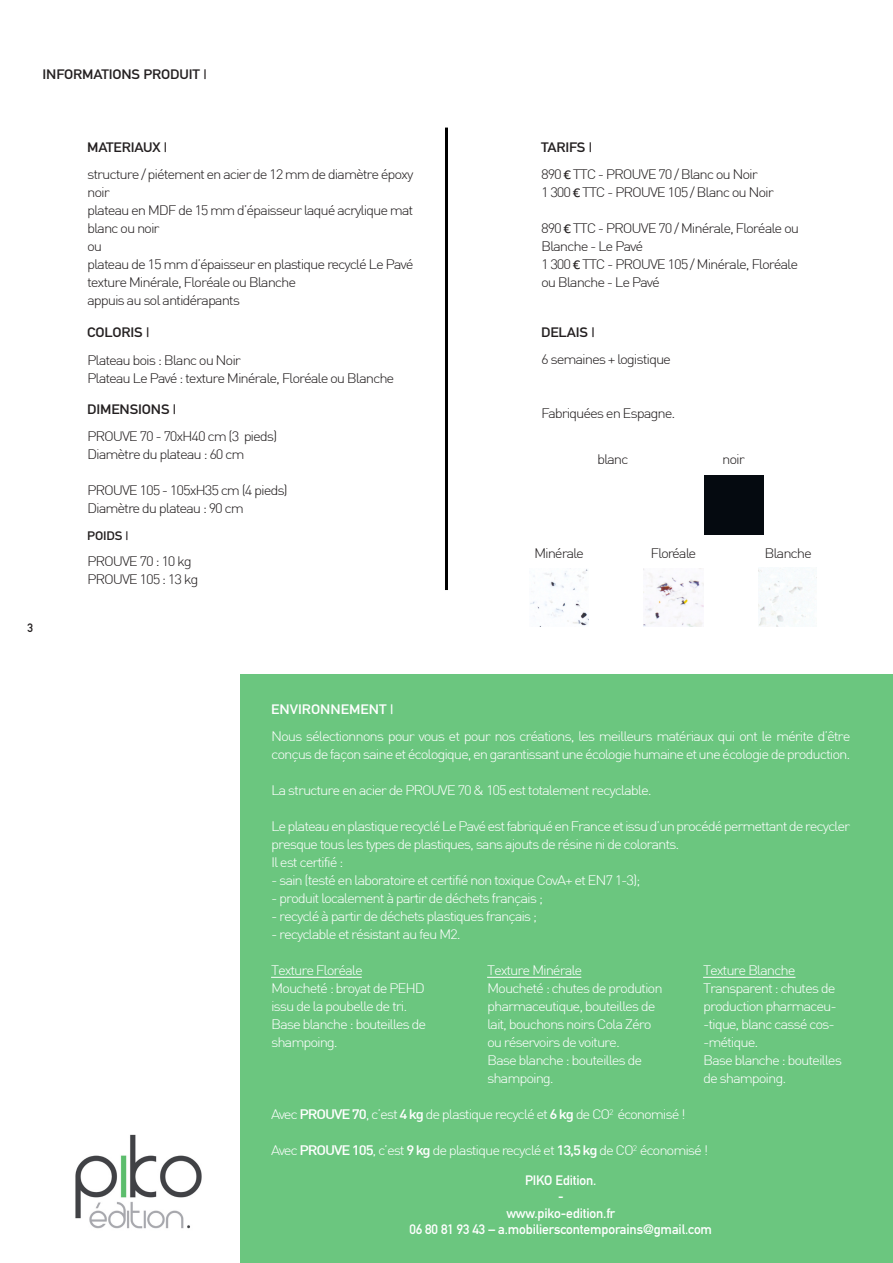
<style>
.page{position:relative;width:893px;height:1263px;background:#fff}
.page>*{position:absolute;margin:0;border:0;box-sizing:border-box;transform-origin:0 0}
.t1{font:300 13.5px/18px "DIN";letter-spacing:-.075em;color:#fff;scale:1.11 1}
.t2{font:300 13.5px/18px "DIN";letter-spacing:-.075em;color:#231f20;scale:1.11 1}
.t3{font:700 13.5px "DIN Alternate";letter-spacing:-.01em;color:#fff}
.t4{font:700 13.5px "DIN Alternate";letter-spacing:-.01em;color:#231f20;scale:1.11 1}
.t5{font:700 13.5px "DIN Alternate";letter-spacing:-.01em;color:#fff;scale:1.11 1}
.t6{font:700 12.15px "DIN Alternate";letter-spacing:-.01em;color:#231f20;scale:1.11 1}
.t7{font:700 12px "DIN Alternate";color:#231f20}
.s1{font-family:"Calibri";font-weight:400}
.s2{font-weight:500}
</style>
<div class="page">
<div style="left:241px;top:674px;width:652px;height:589px;background:#6bc67f"></div>
<hr style="left:271px;top:977px;width:91px;height:1px;background:#fff">
<hr style="left:487px;top:977px;width:94px;height:1px;background:#fff">
<hr style="left:703px;top:977px;width:92px;height:1px;background:#fff">
<hr style="left:445px;top:128px;width:3px;height:462px;background:#000">
<img style="left:75px;top:1134px;width:127px;height:95px">
<img style="left:758px;top:568px;width:59px;height:58px">
<img style="left:644px;top:573px;width:59px;height:53px">
<img style="left:530px;top:569px;width:58px;height:57px">
<div style="left:705px;top:475px;width:59px;height:59px;background:#050a10"></div>
<p class="t4" style="left:43px;top:64px;width:149px">INFORMATIONS PRODUIT |</p>
<p class="t7" style="left:27px;top:619px;width:7px">3</p>
<p class="t4" style="left:87px;top:137px;width:74px">MATERIAUX |</p>
<p class="t2" style="left:87px;top:165px;width:296px">structure / piétement en acier de 12 mm de diamètre époxy noir</p>
<p class="t2" style="left:87px;top:201px;width:295px">plateau en MDF de 15 mm d’épaisseur laqué acrylique mat blanc ou noir</p>
<p class="t2" style="left:87px;top:237px;width:15px">ou</p>
<p class="t2" style="left:87px;top:255px;width:295px">plateau de 15 mm d’épaisseur en plastique recyclé Le Pavé texture Minérale, Floréale ou Blanche</p>
<p class="t2" style="left:87px;top:291px;width:139px">appuis au sol antidérapants</p>
<p class="t4" style="left:87px;top:322px;width:58px">COLORIS |</p>
<p class="t2" style="left:87px;top:351px;width:140px">Plateau bois : Blanc ou Noir</p>
<p class="t2" style="left:87px;top:369px;width:278px">Plateau Le Pavé : texture Minérale, Floréale ou Blanche</p>
<p class="t4" style="left:87px;top:399px;width:82px">DIMENSIONS |</p>
<p class="t2" style="left:87px;top:427px;width:173px">PROUVE 70 - 70xH40 cm (3 pieds)</p>
<p class="t2" style="left:87px;top:445px;width:143px">Diamètre du plateau : 60 cm</p>
<p class="t2" style="left:87px;top:481px;width:182px">PROUVE 105 - 105xH35 cm (4 pieds)</p>
<p class="t2" style="left:87px;top:499px;width:143px">Diamètre du plateau : 90 cm</p>
<p class="t6" style="left:87px;top:526px;width:39px">POIDS |</p>
<p class="t2" style="left:87px;top:552px;width:96px">PROUVE 70 : 10 kg</p>
<p class="t2" style="left:87px;top:570px;width:102px">PROUVE 105 : 13 kg</p>
<p class="t4" style="left:541px;top:137px;width:48px">TARIFS |</p>
<p class="t2" style="left:541px;top:165px;width:197px">890 <span class="s1">€</span> TTC - PROUVE 70 / Blanc ou Noir</p>
<p class="t2" style="left:541px;top:183px;width:211px">1 300 <span class="s1">€</span> TTC - PROUVE 105 / Blanc ou Noir</p>
<p class="t2" style="left:541px;top:219px;width:234px">890 <span class="s1">€</span> TTC - PROUVE 70 / Minérale, Floréale ou<br>Blanche - Le Pavé</p>
<p class="t2" style="left:541px;top:255px;width:233px">1 300 <span class="s1">€</span> TTC - PROUVE 105 / Minérale, Floréale ou Blanche - Le Pavé</p>
<p class="t4" style="left:541px;top:322px;width:50px">DELAIS |</p>
<p class="t2" style="left:541px;top:350px;width:119px">6 semaines + logistique</p>
<p class="t2" style="left:541px;top:404px;width:122px">Fabriquées en Espagne.</p>
<p class="t2" style="left:597px;top:450px;width:30px">blanc</p>
<p class="t2" style="left:722px;top:450px;width:22px">noir</p>
<p class="t2" style="left:534px;top:544px;width:46px">Minérale</p>
<p class="t2" style="left:651px;top:544px;width:43px">Floréale</p>
<p class="t2" style="left:764px;top:544px;width:44px">Blanche</p>
<p class="t5" style="left:271px;top:699px;width:112px">ENVIRONNEMENT |</p>
<p class="t1" style="left:271px;top:727px;width:523px">Nous sélectionnons pour vous et pour nos créations, les meilleurs matériaux qui ont le mérite d’être conçus de façon saine et écologique, en garantissant une écologie humaine et une écologie de production.</p>
<p class="t1" style="left:271px;top:781px;width:344px">La structure en acier de PROUVE 70 &amp; 105 est totalement recyclable.</p>
<p class="t1" style="left:271px;top:817px;width:523px">Le plateau en plastique recyclé Le Pavé est fabriqué en France et issu d’un procédé permettant de recycler presque tous les types de plastiques, sans ajouts de résine ni de colorants.</p>
<p class="t1" style="left:271px;top:853px;width:67px">Il est certifié :</p>
<p class="t1" style="left:271px;top:871px;width:334px">- sain (testé en laboratoire et certifié non toxique CovA+ et EN7 1-3);</p>
<p class="t1" style="left:271px;top:889px;width:247px">- produit localement à partir de déchets français ;</p>
<p class="t1" style="left:271px;top:907px;width:241px">- recyclé à partir de déchets plastiques français ;</p>
<p class="t1" style="left:271px;top:925px;width:172px">- recyclable et résistant au feu M2.</p>
<p class="t1" style="left:271px;top:961px;width:84px">Texture Floréale</p>
<p class="t1" style="left:487px;top:961px;width:87px">Texture Minérale</p>
<p class="t1" style="left:703px;top:961px;width:85px">Texture Blanche</p>
<p class="t1" style="left:271px;top:979px;width:140px">Moucheté : broyat de PEHD</p>
<p class="t1" style="left:487px;top:979px;width:160px">Moucheté : chutes de prodution</p>
<p class="t1" style="left:703px;top:979px;width:121px">Transparent : chutes de</p>
<p class="t1" style="left:271px;top:997px;width:124px">issu de la poubelle de tri.</p>
<p class="t1" style="left:487px;top:997px;width:153px">pharmaceutique, bouteilles de</p>
<p class="t1" style="left:703px;top:997px;width:122px">production pharmaceu-</p>
<p class="t1" style="left:271px;top:1015px;width:141px">Base blanche : bouteilles de</p>
<p class="t1" style="left:487px;top:1015px;width:150px">lait, bouchons noirs Cola Zéro</p>
<p class="t1" style="left:703px;top:1015px;width:120px">-tique, blanc cassé cos-</p>
<p class="t1" style="left:271px;top:1033px;width:62px">shampoing.</p>
<p class="t1" style="left:487px;top:1033px;width:121px">ou réservoirs de voiture.</p>
<p class="t1" style="left:703px;top:1033px;width:51px">-métique.</p>
<p class="t1" style="left:487px;top:1051px;width:141px">Base blanche : bouteilles de</p>
<p class="t1" style="left:703px;top:1051px;width:127px">Base blanche : bouteilles</p>
<p class="t1" style="left:487px;top:1069px;width:62px">shampoing.</p>
<p class="t1" style="left:703px;top:1069px;width:76px">de shampoing.</p>
<p class="t1" style="left:271px;top:1105px;width:375px">Avec <span class="s2">PROUVE 70</span>, c’est <span class="s2">4 kg</span> de plastique recyclé et <span class="s2">6 kg</span> de CO<sup>2</sup> économisé !</p>
<p class="t1" style="left:271px;top:1141px;width:395px">Avec <span class="s2">PROUVE 105</span>, c’est <span class="s2">9 kg</span> de plastique recyclé et <span class="s2">13,5 kg</span> de CO<sup>2</sup> économisé !</p>
<p class="t3" style="left:525px;top:1170px;width:73px">PIKO Edition.</p>
<p class="t3" style="left:558px;top:1186px;width:7px">-</p>
<p class="t3" style="left:506px;top:1202px;width:110px">www.piko-edition.fr</p>
<p class="t3" style="left:409px;top:1219px;width:304px">06 80 81 93 43 – a.mobilierscontemporains@gmail.com</p>
</div>
